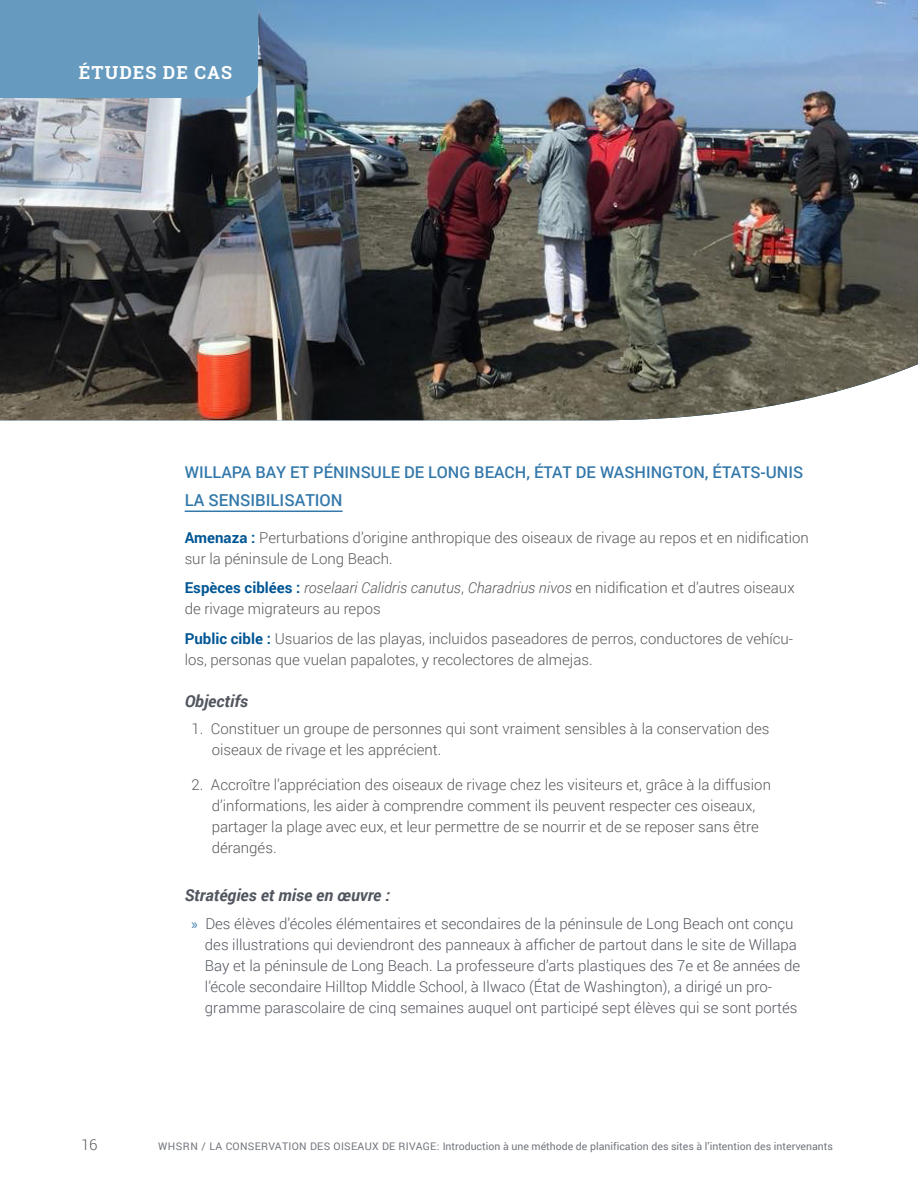
<style>
.page{position:relative;width:918px;height:1188px;background:#fff}
.page>*{position:absolute;margin:0;border:0;box-sizing:border-box;transform-origin:0 0}
.Case_Study{font:700 18px "Roboto Slab";letter-spacing:.06em;color:#fff}
.t1{font:italic 700 16.5px "Roboto";color:#52565f}
.t2{font:500 16.5px "Roboto";color:#3378aa}
.t3{font:500 16.2px "Roboto";color:#3378aa}
.t4{font:300 15px/21px "Roboto";color:#57585a}
.t5{font:300 15px/21px "Roboto";color:#52565f}
.t6{font:10.5px "Roboto";color:#73767f}
.s1{font-weight:700;color:#005694}
.s2{font-style:italic}
.s3{font-family:"Myriad Pro";font-weight:400;color:#3378aa}
</style>
<div class="page">
<hr style="left:185px;top:511px;width:158px;height:1px;background:#3378aa">
<img style="left:0;top:0;width:918px;height:420px">
<div style="left:0;top:0;width:258px;height:98px;background:#669abf"></div>
<p class="Case_Study" style="left:79px;top:60px;width:155px">ÉTUDES DE CAS</p>
<p class="t3" style="left:185px;top:461px;width:620px">WILLAPA BAY ET PÉNINSULE DE LONG BEACH, ÉTAT DE WASHINGTON, ÉTATS-UNIS</p>
<p class="t2" style="left:185px;top:488px;width:159px">LA SENSIBILISATION</p>
<p class="t4" style="left:185px;top:526px;width:626px"><span class="s1">Amenaza :</span> Perturbations d’origine anthropique des oiseaux de rivage au repos et en nidification sur la péninsule de Long Beach.</p>
<p class="t4" style="left:185px;top:577px;width:612px"><span class="s1">Espèces ciblées :</span> <span class="s2">roselaari Calidris canutus</span>, <span class="s2">Charadrius nivos</span> en nidification et d’autres oiseaux de rivage migrateurs au repos</p>
<p class="t4" style="left:185px;top:628px;width:610px"><span class="s1">Public cible :</span> Usuarios de las playas, incluidos paseadores de perros, conductores de vehícu&shy;los, personas que vuelan papalotes, y recolectores de almejas.</p>
<p class="t1" style="left:185px;top:689px;width:65px">Objectifs</p>
<p class="t4" style="left:212px;top:718px;width:559px;text-indent:-20px">1. Constituer un groupe de personnes qui sont vraiment sensibles à la conservation des oiseaux de rivage et les apprécient.</p>
<p class="t4" style="left:212px;top:774px;width:561px;text-indent:-20px">2. Accroître l’appréciation des oiseaux de rivage chez les visiteurs et, grâce à la diffusion d’informations, les aider à comprendre comment ils peuvent respecter ces oiseaux, partager la plage avec eux, et leur permettre de se nourrir et de se reposer sans être dérangés.</p>
<p class="t1" style="left:185px;top:883px;width:207px">Stratégies et mise en œuvre :</p>
<p class="t5" style="left:205px;top:912px;width:597px;text-indent:-13px"><span class="s3">»</span> Des élèves d’écoles élémentaires et secondaires de la péninsule de Long Beach ont conçu des illustrations qui deviendront des panneaux à afficher de partout dans le site de Willapa Bay et la péninsule de Long Beach. La professeure d’arts plastiques des 7e et 8e années de l’école secondaire Hilltop Middle School, à Ilwaco (État de Washington), a dirigé un pro&shy;gramme parascolaire de cinq semaines auquel ont participé sept élèves qui se sont portés</p>
<p class="t4" style="left:81px;top:1133px;width:18px">16</p>
<p class="t6" style="left:158px;top:1138px;width:676px">WHSRN / LA CONSERVATION DES OISEAUX DE RIVAGE: Introduction à une méthode de planification des sites à l’intention des intervenants</p>
</div>
